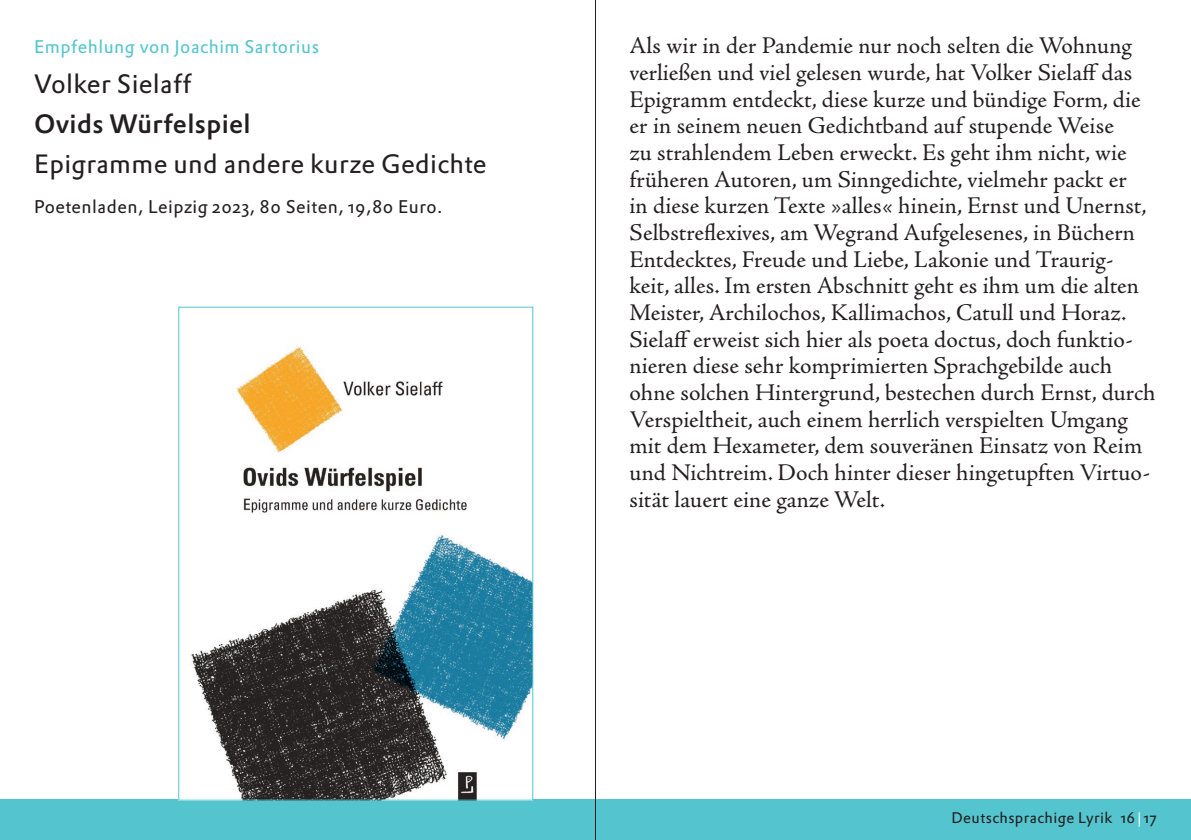
<style>
.page{position:relative;width:1191px;height:840px;background:#fff}
.page>*{position:absolute;margin:0;border:0;box-sizing:border-box;transform-origin:0 0}
.t1{font:26px "DTL Prokyon ST";letter-spacing:.015em;color:#231f20}
.t2{font:26px "DTL Prokyon ST Medium";letter-spacing:.015em;color:#231f20}
.t3{font:24px/26.6px "Adobe Jenson Pro";letter-spacing:.005em;color:#231f20}
.t4{font:18px "DTL Prokyon ST";letter-spacing:.03em;color:#231f20}
.t5{font:18px "DTL Prokyon ST";letter-spacing:.03em;color:#54c5cf}
.t6{font:15px "DTL Prokyon ST";letter-spacing:.03em;color:#231f20}
.s1{color:#fff}
</style>
<div class="page">
<div style="left:0;top:799px;width:1191px;height:40px;background:#54c5cf"></div>
<img style="left:191px;top:346px;width:340px;height:452px">
<hr style="left:595px;top:0;width:1px;height:839px;background:#231f20">
<p class="t5" style="left:34px;top:35px;width:286px">Empfehlung von Joachim Sartorius</p>
<p class="t1" style="left:34px;top:67px;width:159px">Volker Sielaff</p>
<p class="t2" style="left:34px;top:107px;width:218px">Ovids Würfelspiel</p>
<p class="t1" style="left:34px;top:147px;width:454px">Epigramme und andere kurze Gedichte</p>
<p class="t4" style="left:34px;top:195px;width:410px">Poetenladen, Leipzig 2023, 80 Seiten, 19,80 Euro.</p>
<p class="t3" style="left:629px;top:33px;width:527px">Als wir in der Pandemie nur noch selten die Wohnung verließen und viel gelesen wurde, hat Volker Sielaff das Epigramm entdeckt, diese kurze und bündige Form, die er in seinem neuen Gedichtband auf stupende Weise<br>zu strahlendem Leben erweckt. Es geht ihm nicht, wie früheren Autoren, um Sinngedichte, vielmehr packt er<br>in diese kurzen Texte »alles« hinein, Ernst und Unernst, Selbstreflexives, am Wegrand Aufgelesenes, in Büchern Entdecktes, Freude und Liebe, Lakonie und Traurig&shy;keit, alles. Im ersten Abschnitt geht es ihm um die alten Meister, Archilochos, Kallimachos, Catull und Horaz.<br>Sielaff erweist sich hier als poeta doctus, doch funktio&shy;nieren diese sehr komprimierten Sprachgebilde auch ohne solchen Hintergrund, bestechen durch Ernst, durch Verspieltheit, auch einem herrlich verspielten Umgang mit dem Hexameter, dem souveränen Einsatz von Reim und Nichtreim. Doch hinter dieser hingetupften Virtuo&shy;sität lauert eine ganze Welt.</p>
<p class="t6" style="left:951px;top:807px;width:207px">Deutschsprachige Lyrik 16<span class="s1">|</span>17</p>
</div>
